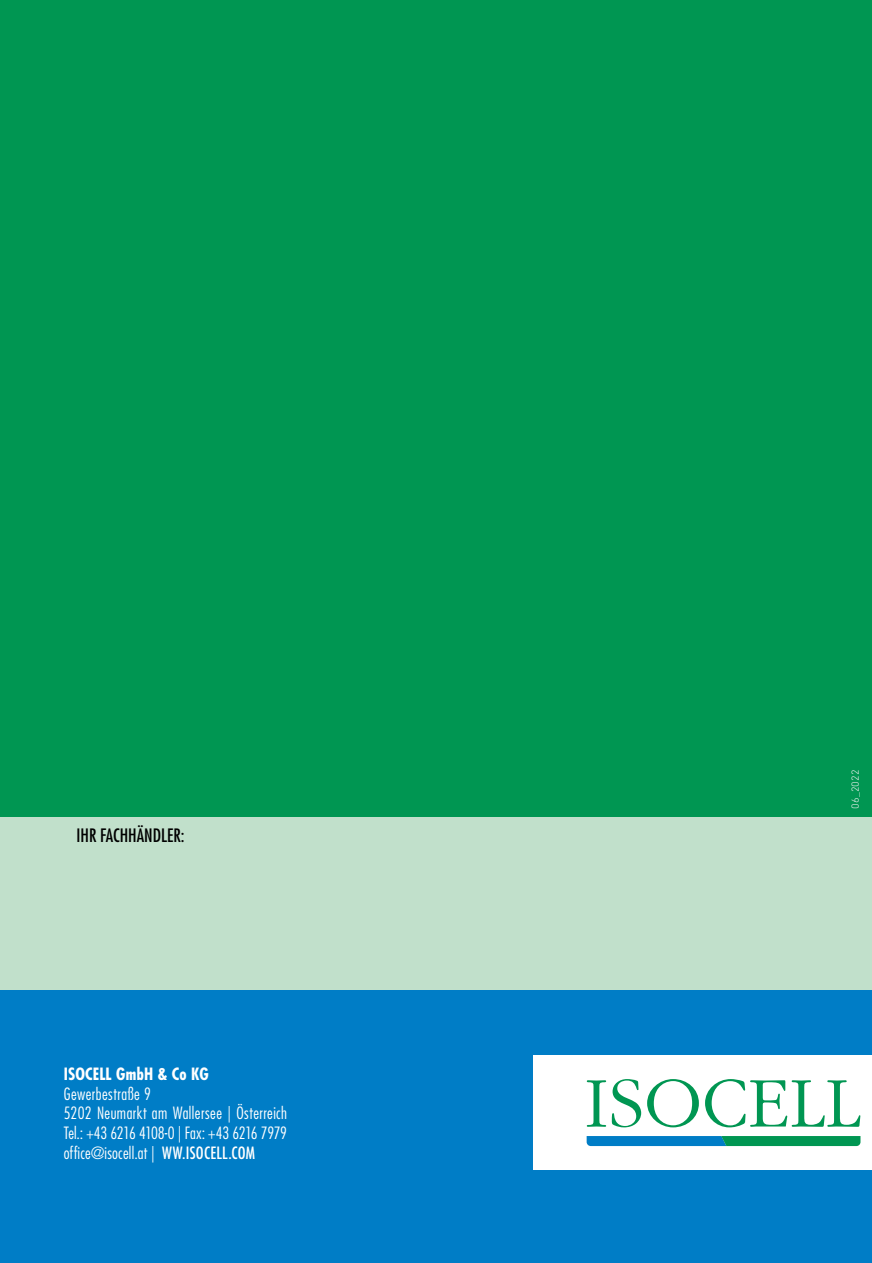
<style>
.page{position:relative;width:872px;height:1263px;background:#fff}
.page>*{position:absolute;margin:0;border:0;box-sizing:border-box;transform-origin:0 0}
.t1{font:500 condensed 18px "Futura LT Pro";color:#000}
.t2{font:300 condensed 16.5px/19.8px "Futura LT Pro";letter-spacing:.025em;color:#fff}
.t3{font:700 condensed 16.5px "Futura LT Pro";letter-spacing:.005em;color:#fff}
.t4{font:300 10.5px "DIN Next LT Pro";letter-spacing:.01em;color:#f0f0f0}
.s1{font-weight:500}
</style>
<div class="page">
<div style="left:0;top:0;width:872px;height:1213px;background:#009652"></div>
<div style="left:0;top:989px;width:872px;height:274px;background:#007dc6"></div>
<div style="left:0;top:817px;width:872px;height:173px;background:#c1e0cb"></div>
<div style="left:534px;top:1054px;width:338px;height:115px;background:#fff"></div>
<svg style="left:587px;top:1079px;width:54px;height:48px"></svg>
<svg style="left:647px;top:1079px;width:52px;height:48px"></svg>
<svg style="left:705px;top:1079px;width:155px;height:48px"></svg>
<svg style="left:586px;top:1136px;width:274px;height:10px"></svg>
<p class="t1" style="left:77px;top:823px;width:109px">IHR FACHHÄNDLER:</p>
<p class="t3" style="left:64px;top:1062px;width:146px">ISOCELL GmbH &amp; Co KG</p>
<p class="t2" style="left:64px;top:1083px;width:225px">Gewerbestraße 9<br>5202 Neumarkt am Wallersee | Österreich Tel.: +43 6216 4108-0 | Fax: +43 6216 7979 office@isocell.at | <span class="s1">WW.ISOCELL.COM</span></p>
<p class="t4" style="left:849px;top:809px;width:40px;rotate:-90deg">06_2022</p>
</div>
